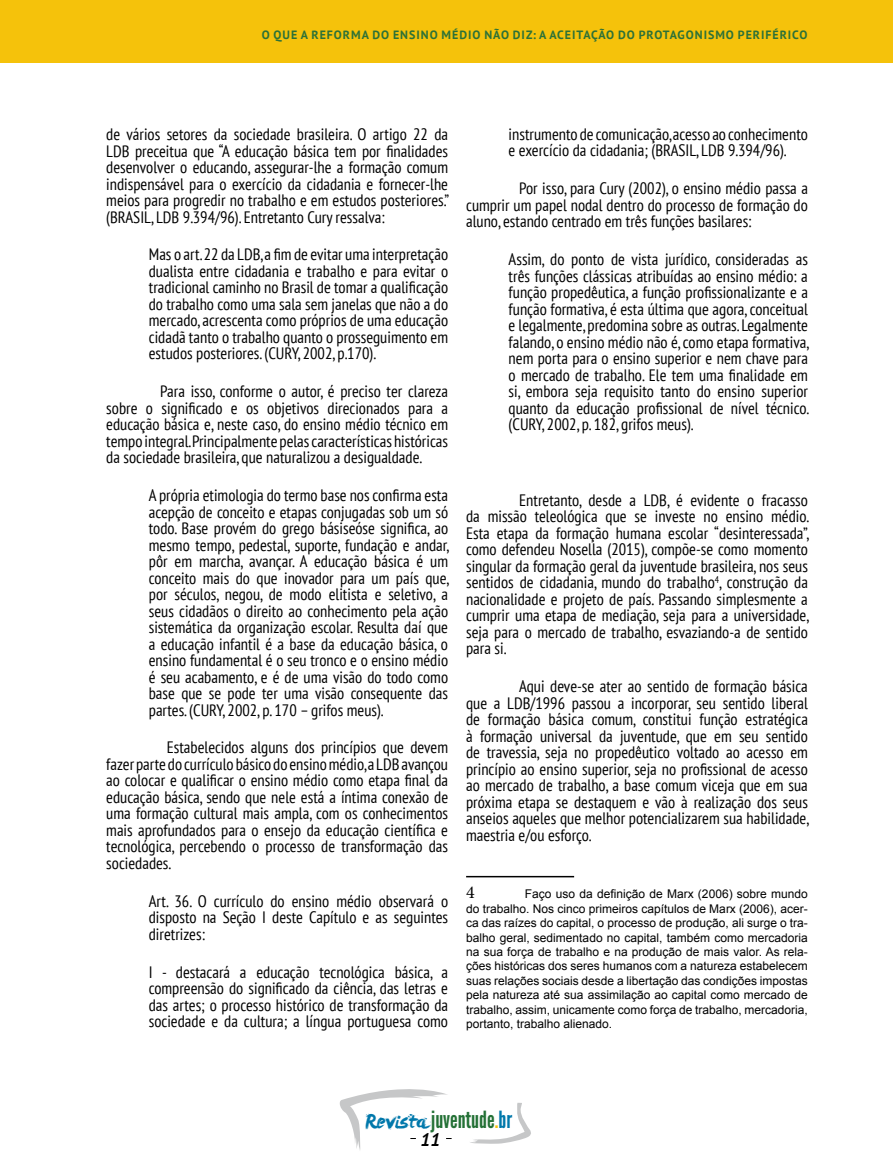
<style>
.page{position:relative;width:893px;height:1170px;background:#fff}
.page>*{position:absolute;margin:0;border:0;box-sizing:border-box;transform-origin:0 0}
.t1{font:23.55px "League Gothic";color:#247136}
.t2{font:italic 700 18px "PT Sans";color:#000}
.t3{font:18px "Minion Pro";color:#000}
.t4{font:condensed 16.5px/16.5px "PT Sans";color:#000;text-align:justify}
.t5{font:12px/14.4px "Arial";color:#000;text-align:justify}
.t6{font:700 12px "PT Sans";letter-spacing:.08em;color:#2c7137}
.s1{font-family:"Levi Re Brushed";font-size:19.35px;color:#0078ab}
.s2{color:#f5c20b}
.s3{color:#0078ab}
</style>
<div class="page">
<svg style="left:339px;top:1089px;width:113px;height:61px"></svg>
<svg style="left:470px;top:1102px;width:61px;height:41px"></svg>
<div style="left:0;top:0;width:893px;height:63px;background:#f5c20b"></div>
<hr style="left:466px;top:875px;width:108px;height:2px;background:#000">
<p class="t6" style="left:262px;top:27px;width:547px">O QUE A REFORMA DO ENSINO MÉDIO NÃO DIZ: A ACEITAÇÃO DO PROTAGONISMO PERIFÉRICO</p>
<p class="t4" style="left:106px;top:126px;width:344px">de vários setores da sociedade brasileira. O artigo 22 da LDB preceitua que “A educação básica tem por finalidades desenvolver o educando, assegurar-lhe a formação comum indispensável para o exercício da cidadania e fornecer-lhe meios para progredir no trabalho e em estudos posteriores.” (BRASIL, LDB 9.394/96). Entretanto Cury ressalva:</p>
<p class="t4" style="left:149px;top:246px;width:301px">Mas o art. 22 da LDB, a fim de evitar uma interpretação dualista entre cidadania e trabalho e para evitar o tradicional caminho no Brasil de tomar a qualificação do trabalho como uma sala sem janelas que não a do mercado, acrescenta como próprios de uma educação cidadã tanto o trabalho quanto o prosseguimento em estudos posteriores. (CURY, 2002, p.170).</p>
<p class="t4" style="left:106px;top:383px;width:343px;text-indent:54px">Para isso, conforme o autor, é preciso ter clareza sobre o significado e os objetivos direcionados para a educação básica e, neste caso, do ensino médio técnico em tempo integral.Principalmente pelas características históricas da sociedade brasileira, que naturalizou a desigualdade.</p>
<p class="t4" style="left:149px;top:486px;width:302px">A própria etimologia do termo base nos confirma esta acepção de conceito e etapas conjugadas sob um só todo. Base provém do grego básiseóse significa, ao mesmo tempo, pedestal, suporte, fundação e andar, pôr em marcha, avançar. A educação básica é um conceito mais do que inovador para um país que, por séculos, negou, de modo elitista e seletivo, a seus cidadãos o direito ao conhecimento pela ação sistemática da organização escolar. Resulta daí que a educação infantil é a base da educação básica, o ensino fundamental é o seu tronco e o ensino médio é seu acabamento, e é de uma visão do todo como base que se pode ter uma visão consequente das partes. (CURY, 2002, p. 170 – grifos meus).</p>
<p class="t4" style="left:106px;top:739px;width:343px;text-indent:60px">Estabelecidos alguns dos princípios que devem fazer parte do currículo básico do ensino médio,a LDB avançou ao colocar e qualificar o ensino médio como etapa final da educação básica, sendo que nele está a íntima conexão de uma formação cultural mais ampla, com os conhecimentos mais aprofundados para o ensejo da educação científica e tecnológica, percebendo o processo de transformação das sociedades.</p>
<p class="t4" style="left:149px;top:892px;width:301px">Art. 36. O currículo do ensino médio observará o disposto na Seção I deste Capítulo e as seguintes diretrizes:</p>
<p class="t4" style="left:149px;top:963px;width:301px">I - destacará a educação tecnológica básica, a compreensão do significado da ciência, das letras e das artes; o processo histórico de transformação da sociedade e da cultura; a língua portuguesa como</p>
<p class="t4" style="left:509px;top:125px;width:301px">instrumento de comunicação, acesso ao conhecimento e exercício da cidadania; (BRASIL, LDB 9.394/96).</p>
<p class="t4" style="left:466px;top:180px;width:343px;text-indent:53px">Por isso, para Cury (2002), o ensino médio passa a cumprir um papel nodal dentro do processo de formação do aluno, estando centrado em três funções basilares:</p>
<p class="t4" style="left:509px;top:250px;width:302px">Assim, do ponto de vista jurídico, consideradas as três funções clássicas atribuídas ao ensino médio: a função propedêutica, a função profissionalizante e a função formativa, é esta última que agora, conceitual e legalmente, predomina sobre as outras. Legalmente falando, o ensino médio não é, como etapa formativa, nem porta para o ensino superior e nem chave para o mercado de trabalho. Ele tem uma finalidade em si, embora seja requisito tanto do ensino superior quanto da educação profissional de nível técnico. (CURY, 2002, p. 182, grifos meus).</p>
<p class="t4" style="left:466px;top:491px;width:344px;text-indent:53px">Entretanto, desde a LDB, é evidente o fracasso da missão teleológica que se investe no ensino médio.<br>Esta etapa da formação humana escolar “desinteressada”, como defendeu Nosella (2015), compõe-se como momento singular da formação geral da juventude brasileira, nos seus sentidos de cidadania, mundo do trabalho<sup>4</sup>, construção da nacionalidade e projeto de país. Passando simplesmente a cumprir uma etapa de mediação, seja para a universidade, seja para o mercado de trabalho, esvaziando-a de sentido para si.</p>
<p class="t4" style="left:466px;top:677px;width:344px;text-indent:53px">Aqui deve-se ater ao sentido de formação básica que a LDB/1996 passou a incorporar, seu sentido liberal de formação básica comum, constitui função estratégica à formação universal da juventude, que em seu sentido de travessia, seja no propedêutico voltado ao acesso em princípio ao ensino superior, seja no profissional de acesso ao mercado de trabalho, a base comum viceja que em sua próxima etapa se destaquem e vão à realização dos seus anseios aqueles que melhor potencializarem sua habilidade, maestria e/ou esforço.</p>
<p class="t3" style="left:466px;top:880px;width:10px">4</p>
<p class="t5" style="left:466px;top:886px;width:343px;text-indent:59px">Faço uso da definição de Marx (2006) sobre mundo do trabalho. Nos cinco primeiros capítulos de Marx (2006), acer&shy;ca das raízes do capital, o processo de produção, ali surge o tra&shy;balho geral, sedimentado no capital, também como mercadoria na sua força de trabalho e na produção de mais valor. As rela&shy;ções históricas dos seres humanos com a natureza estabelecem suas relações sociais desde a libertação das condições impostas pela natureza até sua assimilação ao capital como mercado de trabalho, assim, unicamente como força de trabalho, mercadoria, portanto, trabalho alienado.</p>
<h1 class="t1" style="left:365px;top:1104px;width:149px"><span class="s1">Revista</span> juventude<span class="s2">.</span><span class="s3">br</span></h1>
<p class="t2" style="left:421px;top:1127px;width:21px">11</p>
</div>
